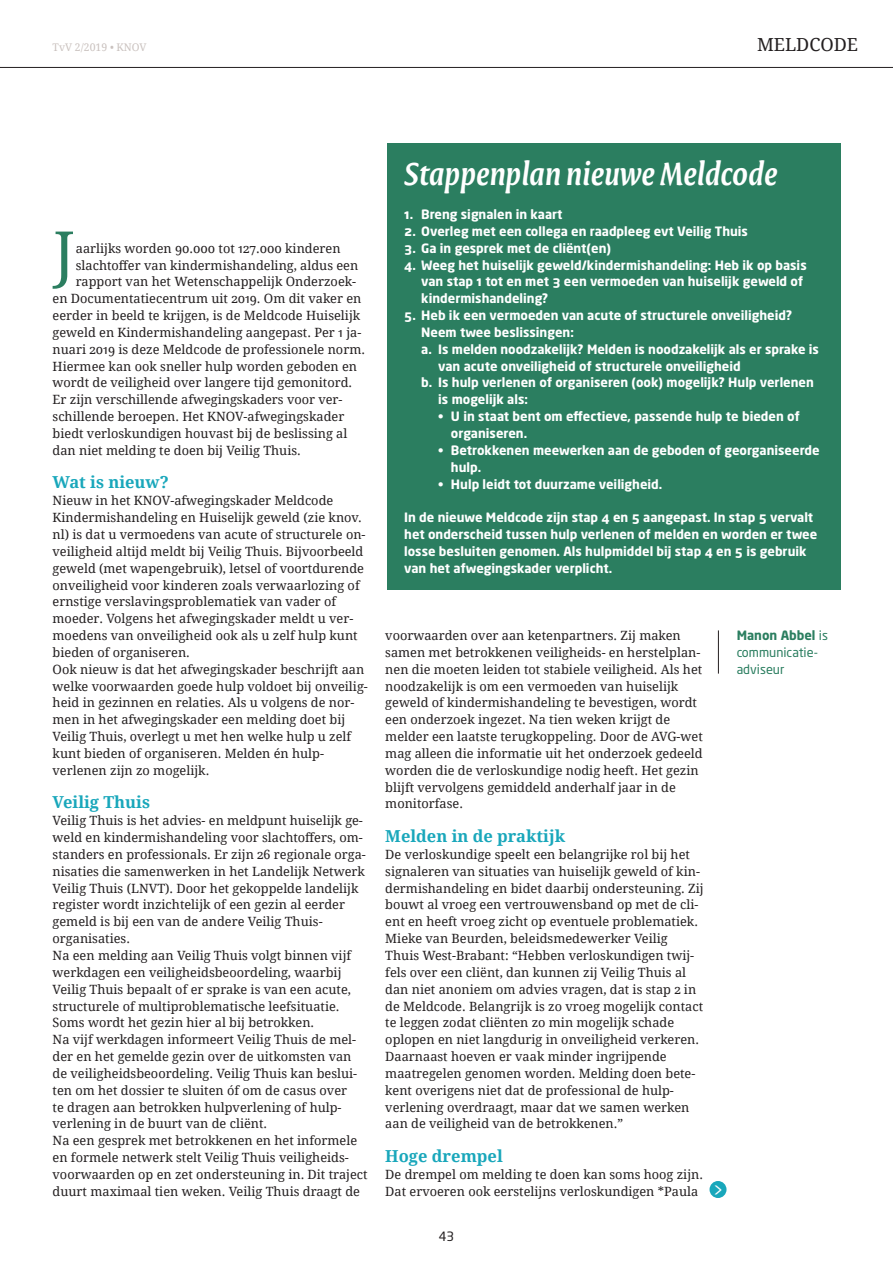
<style>
.page{position:relative;width:893px;height:1263px;background:#fff}
.page>*{position:absolute;margin:0;border:0;box-sizing:border-box;transform-origin:0 0}
.t1{font:59.85px "Droid Serif Pro";color:#2b7e60}
.t2{font:italic 600 34.5px "Versa Pro";color:#fff}
.t3{font:18px "Droid Serif Pro";color:#231f20}
.t4{font:18px "Neo Sans Std";color:#fff}
.t5{font:700 16.5px "Droid Serif Pro";color:#19a7bb}
.t6{font:12.75px/16.8px "Droid Serif Pro";color:#231f20}
.t7{font:700 12.75px/16.8px "Neo Sans Std";color:#fff}
.t8{font:12.75px/16.8px "Neo Sans Std";color:#2b7e60}
.t9{font:12.75px "Neo Sans Std";color:#231f20}
.t10{font:10.5px "Droid Serif Pro";color:#cac2bf}
.s1{font-weight:700}
</style>
<div class="page">
<hr style="left:0;top:67px;width:893px;height:1px;background:#231f20">
<div style="left:709px;top:1181px;width:17px;height:17px;background:#19a7bb;border-radius:50%"></div>
<hr style="left:718px;top:630px;width:1px;height:44px;background:#231f20">
<div style="left:387px;top:143px;width:454px;height:447px;background:#2b7e60"></div>
<p class="t10" style="left:53px;top:40px;width:95px">TvV 2/2019 • KNOV</p>
<h3 class="t3" style="left:757px;top:32px;width:103px">MELDCODE</h3>
<h1 class="t1" style="left:53px;top:212px;width:23px">J</h1>
<p class="t6" style="left:76px;top:239px;width:266px">aarlijks worden 90.000 tot 127.000 kinderen</p>
<p class="t6" style="left:76px;top:256px;width:284px">slachtoffer van kindermishandeling, aldus een</p>
<p class="t6" style="left:76px;top:273px;width:282px">rapport van het Wetenschappelijk Onderzoek-</p>
<p class="t6" style="left:53px;top:290px;width:310px">en Documentatiecentrum uit 2019. Om dit vaker en</p>
<p class="t6" style="left:53px;top:307px;width:309px">eerder in beeld te krijgen, is de Meldcode Huiselijk</p>
<p class="t6" style="left:53px;top:324px;width:310px">geweld en Kindermishandeling aangepast. Per 1 ja-</p>
<p class="t6" style="left:53px;top:340px;width:314px">nuari 2019 is deze Meldcode de professionele norm.</p>
<p class="t6" style="left:53px;top:357px;width:306px">Hiermee kan ook sneller hulp worden geboden en</p>
<p class="t6" style="left:53px;top:374px;width:301px">wordt de veiligheid over langere tijd gemonitord.</p>
<p class="t6" style="left:53px;top:391px;width:291px">Er zijn verschillende afwegingskaders voor ver-</p>
<p class="t6" style="left:53px;top:408px;width:293px">schillende beroepen. Het KNOV-afwegingskader</p>
<p class="t6" style="left:53px;top:425px;width:296px">biedt verloskundigen houvast bij de beslissing al</p>
<p class="t6" style="left:53px;top:441px;width:250px">dan niet melding te doen bij Veilig Thuis.</p>
<p class="t5" style="left:53px;top:471px;width:118px">Wat is nieuw?</p>
<p class="t6" style="left:53px;top:492px;width:317px">Nieuw in het KNOV-afwegingskader Meldcode Kindermishandeling en Huiselijk geweld (zie knov. nl) is dat u vermoedens van acute of structurele on&shy;veiligheid altijd meldt bij Veilig Thuis. Bijvoorbeeld geweld (met wapengebruik), letsel of voortdurende onveiligheid voor kinderen zoals verwaarlozing of ernstige verslavingsproblematiek van vader of moeder. Volgens het afwegingskader meldt u ver&shy;moedens van onveiligheid ook als u zelf hulp kunt bieden of organiseren.<br>Ook nieuw is dat het afwegingskader beschrijft aan welke voorwaarden goede hulp voldoet bij onveilig&shy;heid in gezinnen en relaties. Als u volgens de nor&shy;men in het afwegingskader een melding doet bij Veilig Thuis, overlegt u met hen welke hulp u zelf kunt bieden of organiseren. Melden én hulp&shy;verlenen zijn zo mogelijk.</p>
<p class="t5" style="left:53px;top:791px;width:99px">Veilig Thuis</p>
<p class="t6" style="left:53px;top:812px;width:316px">Veilig Thuis is het advies- en meldpunt huiselijk ge&shy;weld en kindermishandeling voor slachtoffers, om&shy;standers en professionals. Er zijn 26 regionale orga&shy;nisaties die samenwerken in het Landelijk Netwerk Veilig Thuis (LNVT). Door het gekoppelde landelijk register wordt inzichtelijk of een gezin al eerder gemeld is bij een van de andere Veilig Thuis&shy;organisaties.<br>Na een melding aan Veilig Thuis volgt binnen vijf werkdagen een veiligheidsbeoordeling, waarbij Veilig Thuis bepaalt of er sprake is van een acute, structurele of multiproblematische leefsituatie.<br>Soms wordt het gezin hier al bij betrokken.<br>Na vijf werkdagen informeert Veilig Thuis de mel&shy;der en het gemelde gezin over de uitkomsten van de veiligheidsbeoordeling. Veilig Thuis kan beslui&shy;ten om het dossier te sluiten óf om de casus over<br>te dragen aan betrokken hulpverlening of hulp&shy;verlening in de buurt van de cliënt.<br>Na een gesprek met betrokkenen en het informele en formele netwerk stelt Veilig Thuis veiligheids&shy;voorwaarden op en zet ondersteuning in. Dit traject duurt maximaal tien weken. Veilig Thuis draagt de</p>
<h2 class="t2" style="left:404px;top:153px;width:375px">Stappenplan nieuwe Meldcode</h2>
<p class="t7" style="left:404px;top:206px;width:160px">1. Breng signalen in kaart</p>
<p class="t7" style="left:404px;top:222px;width:345px">2. Overleg met een collega en raadpleeg evt Veilig Thuis</p>
<p class="t7" style="left:404px;top:239px;width:208px">3. Ga in gesprek met de cliënt(en)</p>
<p class="t7" style="left:421px;top:256px;width:387px;text-indent:-17px">4. Weeg het huiselijk geweld/kindermishandeling: Heb ik op basis van stap 1 tot en met 3 een vermoeden van huiselijk geweld of kindermishandeling?</p>
<p class="t7" style="left:404px;top:307px;width:389px">5. Heb ik een vermoeden van acute of structurele onveiligheid?</p>
<p class="t7" style="left:421px;top:323px;width:154px">Neem twee beslissingen:</p>
<p class="t7" style="left:421px;top:340px;width:399px">a. Is melden noodzakelijk? Melden is noodzakelijk als er sprake is</p>
<p class="t7" style="left:438px;top:357px;width:304px">van acute onveiligheid of structurele onveiligheid</p>
<p class="t7" style="left:421px;top:374px;width:394px">b. Is hulp verlenen of organiseren (ook) mogelijk? Hulp verlenen</p>
<p class="t7" style="left:438px;top:391px;width:91px">is mogelijk als:</p>
<p class="t7" style="left:451px;top:408px;width:350px;text-indent:-13px">• U in staat bent om effectieve, passende hulp te bieden of organiseren.</p>
<p class="t7" style="left:451px;top:441px;width:370px;text-indent:-13px">• Betrokkenen meewerken aan de geboden of georganiseerde hulp.</p>
<p class="t7" style="left:438px;top:475px;width:226px">• Hulp leidt tot duurzame veiligheid.</p>
<p class="t7" style="left:404px;top:509px;width:414px">In de nieuwe Meldcode zijn stap 4 en 5 aangepast. In stap 5 vervalt het onderscheid tussen hulp verlenen of melden en worden er twee losse besluiten genomen. Als hulpmiddel bij stap 4 en 5 is gebruik van het afwegingskader verplicht.</p>
<p class="t6" style="left:385px;top:627px;width:319px">voorwaarden over aan ketenpartners. Zij maken samen met betrokkenen veiligheids- en herstelplan&shy;nen die moeten leiden tot stabiele veiligheid. Als het noodzakelijk is om een vermoeden van huiselijk geweld of kindermishandeling te bevestigen, wordt een onderzoek ingezet. Na tien weken krijgt de melder een laatste terugkoppeling. Door de AVG-wet mag alleen die informatie uit het onderzoek gedeeld worden die de verloskundige nodig heeft. Het gezin blijft vervolgens gemiddeld anderhalf jaar in de monitorfase.</p>
<p class="t5" style="left:385px;top:825px;width:181px">Melden in de praktijk</p>
<p class="t6" style="left:385px;top:846px;width:320px">De verloskundige speelt een belangrijke rol bij het signaleren van situaties van huiselijk geweld of kin&shy;dermishandeling en bidet daarbij ondersteuning. Zij bouwt al vroeg een vertrouwensband op met de cli&shy;ënt en heeft vroeg zicht op eventuele problematiek.<br>Mieke van Beurden, beleidsmedewerker Veilig Thuis West-Brabant: “Hebben verloskundigen twij&shy;fels over een cliënt, dan kunnen zij Veilig Thuis al dan niet anoniem om advies vragen, dat is stap 2 in de Meldcode. Belangrijk is zo vroeg mogelijk contact te leggen zodat cliënten zo min mogelijk schade oplopen en niet langdurig in onveiligheid verkeren.<br>Daarnaast hoeven er vaak minder ingrijpende maatregelen genomen worden. Melding doen bete&shy;kent overigens niet dat de professional de hulp&shy;verlening overdraagt, maar dat we samen werken aan de veiligheid van de betrokkenen.”</p>
<p class="t5" style="left:385px;top:1144px;width:119px">Hoge drempel</p>
<p class="t6" style="left:385px;top:1165px;width:319px">De drempel om melding te doen kan soms hoog zijn.<br>Dat ervoeren ook eerstelijns verloskundigen *Paula</p>
<h3 class="t4" style="left:713px;top:1179px;width:12px">&gt;</h3>
<p class="t9" style="left:439px;top:1228px;width:17px">43</p>
<p class="t8" style="left:737px;top:627px;width:93px"><span class="s1">Manon Abbel</span> is communicatie&shy;adviseur</p>
</div>
